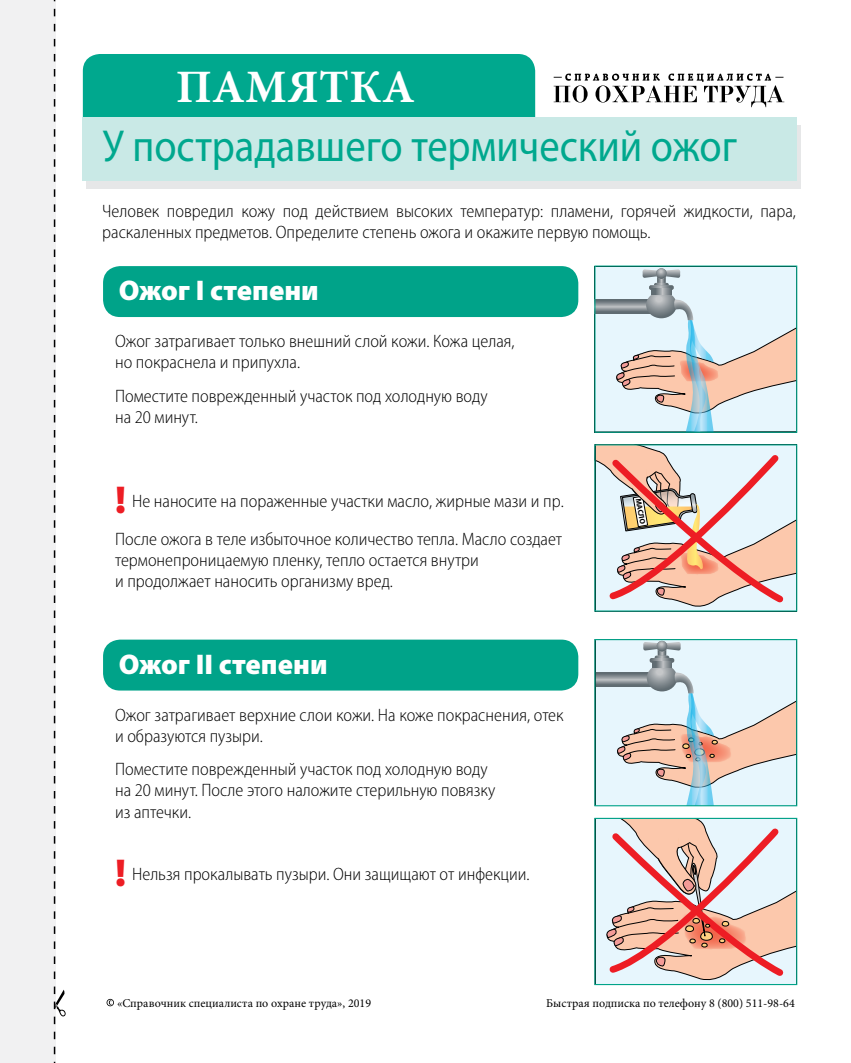
<style>
.page{position:relative;width:851px;height:1063px;background:#fff}
.page>*{position:absolute;margin:0;border:0;box-sizing:border-box;transform-origin:0 0}
.t1{font:700 46.5px "Minion Pro";letter-spacing:.01em;color:#fff}
.t2{font:45px "Myriad Pro";color:#00a88e;scale:.9 1}
.t3{font:900 28.5px "Myriad Pro";color:#fff}
.t4{font:300 semi-condensed 18px/21px "Myriad Pro";color:#000}
.t5{font:12px "Minion Pro";color:#000}
.t6{font:700 7.65px "Myriad Pro";color:#000}
.s1{font-weight:900;font-stretch:normal;font-size:39px;color:#ed1d24}
</style>
<div class="page">
<div style="left:0;top:0;width:55px;height:1063px;background:#f1f1f2"></div>
<svg style="left:54px;top:0;width:12px;height:1063px"></svg>
<svg style="left:106px;top:999px;width:8px;height:7px"></svg>
<div style="left:86px;top:126px;width:714px;height:63px;background:#e6e7e8"></div>
<div style="left:83px;top:54px;width:452px;height:106px;background:#00a88e;border-radius:17px"></div>
<div style="left:83px;top:117px;width:714px;height:63px;background:#c9e9e6"></div>
<svg style="left:553px;top:74px;width:231px;height:33px"></svg>
<div style="left:103px;top:266px;width:475px;height:51px;background:#00a389;border-radius:17px"></div>
<div style="left:595px;top:266px;width:201px;height:166px;background:#e7f6fd"></div>
<svg style="left:596px;top:300px;width:18px;height:14px"></svg>
<svg style="left:614px;top:268px;width:181px;height:163px"></svg>
<div style="left:594px;top:266px;width:203px;height:167px;border:1px solid #00a389"></div>
<svg style="left:596px;top:641px;width:199px;height:163px;background:#dadddd"></svg>
<div style="left:594px;top:639px;width:203px;height:167px;border:1px solid #00a389"></div>
<svg style="left:596px;top:820px;width:199px;height:163px;background:#e4c4bd"></svg>
<div style="left:594px;top:818px;width:203px;height:167px;border:1px solid #00a389"></div>
<svg style="left:596px;top:446px;width:199px;height:164px;background:#e4c9c3"></svg>
<div style="left:594px;top:444px;width:203px;height:168px;border:1px solid #00a389"></div>
<div style="left:103px;top:640px;width:475px;height:51px;background:#00a389;border-radius:17px"></div>
<h1 class="t1" style="left:176px;top:55px;width:240px">Памятка</h1>
<h2 class="t2" style="left:103px;top:118px;width:706px">У пострадавшего термический ожог</h2>
<p class="t4" style="left:102px;top:200px;width:695px">Человек повредил кожу под действием высоких температур: пламени, горячей жидкости, пара, раскаленных предметов. Определите степень ожога и окажите первую помощь.</p>
<h3 class="t3" style="left:119px;top:272px;width:201px">Ожог I степени</h3>
<p class="t4" style="left:115px;top:331px;width:401px">Ожог затрагивает только внешний слой кожи. Кожа целая, но покраснела и припухла.</p>
<p class="t4" style="left:115px;top:385px;width:374px">Поместите поврежденный участок под холодную воду на 20 минут.</p>
<p class="t4" style="left:115px;top:482px;width:450px;line-height:38px"><span class="s1">!</span> Не наносите на пораженные участки масло, жирные мази и пр.<br>После ожога в теле избыточное количество тепла. Масло создает</p>
<p class="t4" style="left:115px;top:549px;width:365px">термонепроницаемую пленку, тепло остается внутри и продолжает наносить организму вред.</p>
<h3 class="t3" style="left:119px;top:645px;width:210px">Ожог II степени</h3>
<p class="t4" style="left:115px;top:704px;width:450px">Ожог затрагивает верхние слои кожи. На коже покраснения, отек и образуются пузыри.</p>
<p class="t4" style="left:115px;top:759px;width:382px">Поместите поврежденный участок под холодную воду на 20 минут. После этого наложите стерильную повязку из аптечки.</p>
<p class="t4" style="left:115px;top:864px;width:416px"><span class="s1">!</span> Нельзя прокалывать пузыри. Они защищают от инфекции.</p>
<p class="t6" style="left:643px;top:497px;width:28px;rotate:80deg">МАСЛО</p>
<p class="t5" style="left:117px;top:995px;width:255px">«Справочник специалиста по охране труда», 2019</p>
<p class="t5" style="left:546px;top:995px;width:250px">Быстрая подписка по телефону 8 (800) 511-98-64</p>
</div>
